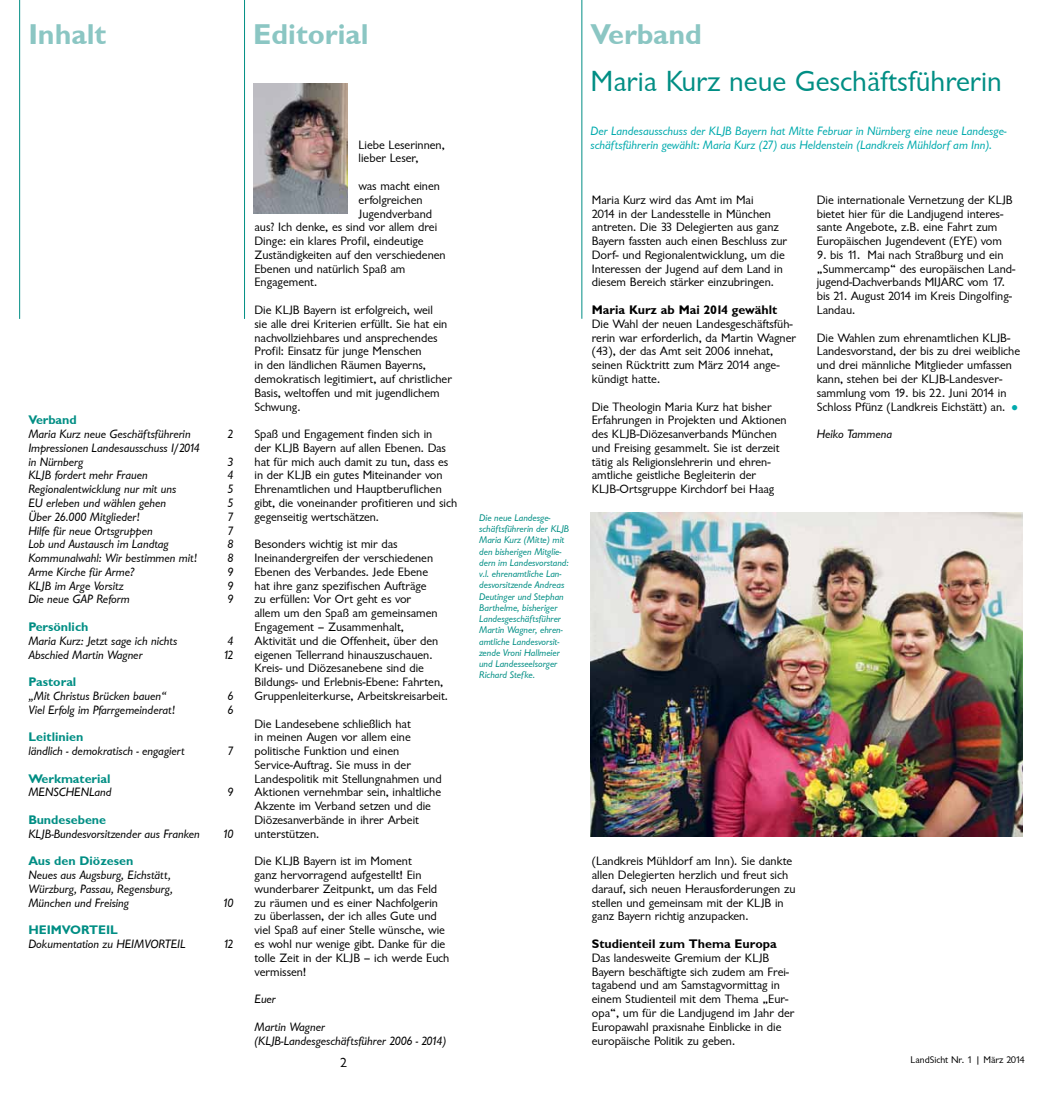
<style>
.page{position:relative;width:1051px;height:1099px;background:#fff}
.page>*{position:absolute;margin:0;border:0;box-sizing:border-box;transform-origin:0 0}
.t1{font:30px "Garrison Sans";color:#008e84}
.t2{font:28.75px "Garrison Sans BOLD";color:#8bc6c3}
.t3{font:13.75px "Garrison Sans";color:#000}
.t4{font:12.5px/13.8px "Garrison Sans";color:#000}
.t5{font:12.5px/13.8px "Garrison Sans ITALIC";color:#000}
.t6{font:12.5px/13.8px "Garrison Sans ITALIC";color:#00aaad}
.t7{font:12.5px "Garrison Sans BOLD";color:#008e84}
.t8{font:12.5px "Garrison Sans BOLD";color:#000}
.t9{font:10px/11.2px "Garrison Sans ITALIC";color:#008e84}
.t10{font:10px "Garrison Sans";color:#000}
.s1{font-size:18.75px;color:#00aaad}
</style>
<div class="page">
<img style="left:253px;top:83px;width:95px;height:130px">
<hr style="left:19px;top:0;width:1px;height:319px;background:#008e84">
<hr style="left:244px;top:0;width:1px;height:319px;background:#008e84">
<hr style="left:581px;top:0;width:1px;height:319px;background:#008e84">
<img style="left:590px;top:513px;width:432px;height:323px">
<h2 class="t2" style="left:28px;top:18px;width:79px">Inhalt</h2>
<h2 class="t2" style="left:253px;top:18px;width:117px">Editorial</h2>
<h2 class="t2" style="left:590px;top:18px;width:113px">Verband</h2>
<p class="t7" style="left:28px;top:413px;width:50px">Verband</p>
<p class="t5" style="left:28px;top:427px;width:164px">Maria Kurz neue Geschäftsführerin</p>
<p class="t5" style="left:227px;top:427px;width:8px">2</p>
<p class="t5" style="left:28px;top:441px;width:173px">Impressionen Landesausschuss I/2014 in Nürnberg</p>
<p class="t5" style="left:227px;top:455px;width:8px">3</p>
<p class="t5" style="left:28px;top:468px;width:121px">KLJB fordert mehr Frauen</p>
<p class="t5" style="left:227px;top:468px;width:8px">4</p>
<p class="t5" style="left:28px;top:482px;width:149px">Regionalentwicklung nur mit uns</p>
<p class="t5" style="left:227px;top:482px;width:8px">5</p>
<p class="t5" style="left:28px;top:496px;width:139px">EU erleben und wählen gehen</p>
<p class="t5" style="left:227px;top:496px;width:8px">5</p>
<p class="t5" style="left:28px;top:510px;width:113px">Über 26.000 Mitglieder!</p>
<p class="t5" style="left:227px;top:510px;width:8px">7</p>
<p class="t5" style="left:28px;top:523px;width:126px">Hilfe für neue Ortsgruppen</p>
<p class="t5" style="left:227px;top:523px;width:8px">7</p>
<p class="t5" style="left:28px;top:537px;width:142px">Lob und Austausch im Landtag</p>
<p class="t5" style="left:227px;top:537px;width:8px">8</p>
<p class="t5" style="left:28px;top:551px;width:170px">Kommunalwahl: Wir bestimmen mit!</p>
<p class="t5" style="left:227px;top:551px;width:8px">8</p>
<p class="t5" style="left:28px;top:565px;width:108px">Arme Kirche für Arme?</p>
<p class="t5" style="left:227px;top:565px;width:8px">9</p>
<p class="t5" style="left:28px;top:579px;width:97px">KLJB im Arge Vorsitz</p>
<p class="t5" style="left:227px;top:579px;width:8px">9</p>
<p class="t5" style="left:28px;top:592px;width:103px">Die neue GAP Reform</p>
<p class="t5" style="left:227px;top:592px;width:8px">9</p>
<p class="t7" style="left:28px;top:620px;width:62px">Persönlich</p>
<p class="t5" style="left:28px;top:634px;width:150px">Maria Kurz: Jetzt sage ich nichts</p>
<p class="t5" style="left:227px;top:634px;width:8px">4</p>
<p class="t5" style="left:28px;top:647px;width:116px">Abschied Martin Wagner</p>
<p class="t5" style="left:223px;top:647px;width:12px">12</p>
<p class="t7" style="left:28px;top:675px;width:49px">Pastoral</p>
<p class="t5" style="left:28px;top:689px;width:140px">„Mit Christus Brücken bauen“</p>
<p class="t5" style="left:227px;top:689px;width:8px">6</p>
<p class="t5" style="left:28px;top:703px;width:148px">Viel Erfolg im Pfarrgemeinderat!</p>
<p class="t5" style="left:227px;top:703px;width:8px">6</p>
<p class="t7" style="left:28px;top:730px;width:56px">Leitlinien</p>
<p class="t5" style="left:28px;top:744px;width:158px">ländlich - demokratisch - engagiert</p>
<p class="t5" style="left:227px;top:744px;width:8px">7</p>
<p class="t7" style="left:28px;top:771px;width:84px">Werkmaterial</p>
<p class="t5" style="left:28px;top:785px;width:85px">MENSCHENLand</p>
<p class="t5" style="left:227px;top:785px;width:8px">9</p>
<p class="t7" style="left:28px;top:812px;width:79px">Bundesebene</p>
<p class="t5" style="left:28px;top:826px;width:173px">KLJB-Bundesvorsitzender aus Franken</p>
<p class="t5" style="left:222px;top:826px;width:13px">10</p>
<p class="t7" style="left:28px;top:854px;width:106px">Aus den Diözesen</p>
<p class="t5" style="left:28px;top:868px;width:146px">Neues aus Augsburg, Eichstätt,<br>Würzburg, Passau, Regensburg,<br>München und Freising</p>
<p class="t5" style="left:222px;top:895px;width:13px">10</p>
<p class="t7" style="left:28px;top:923px;width:91px">HEIMVORTEIL</p>
<p class="t5" style="left:28px;top:937px;width:159px">Dokumentation zu HEIMVORTEIL</p>
<p class="t5" style="left:223px;top:937px;width:12px">12</p>
<p class="t4" style="left:358px;top:138px;width:88px">Liebe Leserinnen, lieber Leser,</p>
<p class="t4" style="left:358px;top:179px;width:83px">was macht einen</p>
<p class="t4" style="left:358px;top:193px;width:66px">erfolgreichen</p>
<p class="t4" style="left:358px;top:207px;width:75px">Jugendverband</p>
<p class="t4" style="left:254px;top:221px;width:184px">aus? Ich denke, es sind vor allem drei</p>
<p class="t4" style="left:254px;top:234px;width:171px">Dinge: ein klares Profil, eindeutige</p>
<p class="t4" style="left:254px;top:248px;width:193px">Zuständigkeiten auf den verschiedenen</p>
<p class="t4" style="left:254px;top:262px;width:152px">Ebenen und natürlich Spaß am</p>
<p class="t4" style="left:254px;top:276px;width:64px">Engagement.</p>
<p class="t4" style="left:254px;top:303px;width:199px">Die KLJB Bayern ist erfolgreich, weil<br>sie alle drei Kriterien erfüllt. Sie hat ein nachvollziehbares und ansprechendes Profil: Einsatz für junge Menschen<br>in den ländlichen Räumen Bayerns, demokratisch legitimiert, auf christlicher Basis, weltoffen und mit jugendlichem Schwung.</p>
<p class="t4" style="left:254px;top:427px;width:204px">Spaß und Engagement finden sich in<br>der KLJB Bayern auf allen Ebenen. Das hat für mich auch damit zu tun, dass es in der KLJB ein gutes Miteinander von Ehrenamtlichen und Hauptberuflichen gibt, die voneinander profitieren und sich gegenseitig wertschätzen.</p>
<p class="t4" style="left:254px;top:537px;width:195px">Besonders wichtig ist mir das Ineinandergreifen der verschiedenen Ebenen des Verbandes. Jede Ebene<br>hat ihre ganz spezifischen Aufträge<br>zu erfüllen: Vor Ort geht es vor<br>allem um den Spaß am gemeinsamen Engagement – Zusammenhalt, Aktivität und die Offenheit, über den eigenen Tellerrand hinauszuschauen.<br>Kreis- und Diözesanebene sind die Bildungs- und Erlebnis-Ebene: Fahrten, Gruppenleiterkurse, Arbeitskreisarbeit.</p>
<p class="t4" style="left:254px;top:716px;width:189px">Die Landesebene schließlich hat<br>in meinen Augen vor allem eine politische Funktion und einen<br>Service-Auftrag. Sie muss in der<br>Landespolitik mit Stellungnahmen und<br>Aktionen vernehmbar sein, inhaltliche<br>Akzente im Verband setzen und die<br>Diözesanverbände in ihrer Arbeit unterstützen.</p>
<p class="t4" style="left:254px;top:854px;width:196px">Die KLJB Bayern ist im Moment<br>ganz hervorragend aufgestellt! Ein wunderbarer Zeitpunkt, um das Feld zu räumen und es einer Nachfolgerin zu überlassen, der ich alles Gute und viel Spaß auf einer Stelle wünsche, wie es wohl nur wenige gibt. Danke für die tolle Zeit in der KLJB – ich werde Euch vermissen!</p>
<p class="t5" style="left:254px;top:992px;width:23px">Euer</p>
<p class="t5" style="left:254px;top:1019px;width:193px">Martin Wagner (KLJB-Landesgeschäftsführer 2006 - 2014)</p>
<p class="t9" style="left:479px;top:512px;width:91px">Die neue Landesge&shy;schäftsführerin der KLJB<br>Maria Kurz (Mitte) mit den bisherigen Mitglie&shy;dern im Landesvorstand: v.l. ehrenamtliche Lan&shy;desvorsitzende Andreas<br>Deutinger und Stephan<br>Barthelme, bisheriger<br>Landesgeschäftsführer<br>Martin Wagner, ehren&shy;amtliche Landesvorsit&shy;zende Vroni Hallmeier und Landesseelsorger<br>Richard Stefke.</p>
<h1 class="t1" style="left:590px;top:65px;width:413px">Maria Kurz neue Geschäftsführerin</h1>
<p class="t6" style="left:590px;top:124px;width:417px">Der Landesausschuss der KLJB Bayern hat Mitte Februar in Nürnberg eine neue Landesge&shy;schäftsführerin gewählt: Maria Kurz (27) aus Heldenstein (Landkreis Mühldorf am Inn).</p>
<p class="t4" style="left:591px;top:193px;width:197px">Maria Kurz wird das Amt im Mai<br>2014 in der Landesstelle in München antreten. Die 33 Delegierten aus ganz Bayern fassten auch einen Beschluss zur Dorf- und Regionalentwicklung, um die Interessen der Jugend auf dem Land in diesem Bereich stärker einzubringen.</p>
<p class="t8" style="left:591px;top:303px;width:187px">Maria Kurz ab Mai 2014 gewählt</p>
<p class="t4" style="left:591px;top:317px;width:206px">Die Wahl der neuen Landesgeschäftsfüh&shy;rerin war erforderlich, da Martin Wagner (43), der das Amt seit 2006 innehat, seinen Rücktritt zum März 2014 ange&shy;kündigt hatte.</p>
<p class="t4" style="left:591px;top:400px;width:196px">Die Theologin Maria Kurz hat bisher Erfahrungen in Projekten und Aktionen des KLJB-Diözesanverbands München und Freising gesammelt. Sie ist derzeit tätig als Religionslehrerin und ehren&shy;amtliche geistliche Begleiterin der KLJB-Ortsgruppe Kirchdorf bei Haag</p>
<p class="t4" style="left:816px;top:193px;width:197px">Die internationale Vernetzung der KLJB bietet hier für die Landjugend interes&shy;sante Angebote, z.B. eine Fahrt zum Europäischen Jugendevent (EYE) vom</p>
<p class="t4" style="left:816px;top:248px;width:200px">9. bis 11. Mai nach Straßburg und ein „Summercamp“ des europäischen Land&shy;jugend-Dachverbands MIJARC vom 17. bis 21. August 2014 im Kreis Dingolfing-<br>Landau.</p>
<p class="t4" style="left:816px;top:331px;width:206px">Die Wahlen zum ehrenamtlichen KLJB-Landesvorstand, der bis zu drei weibliche und drei männliche Mitglieder umfassen kann, stehen bei der KLJB-Landesver&shy;sammlung vom 19. bis 22. Juni 2014 in Schloss Pfünz (Landkreis Eichstätt) an. <span class="s1">•</span></p>
<p class="t5" style="left:816px;top:427px;width:77px">Heiko Tammena</p>
<p class="t4" style="left:591px;top:854px;width:205px">(Landkreis Mühldorf am Inn). Sie dankte allen Delegierten herzlich und freut sich darauf, sich neuen Herausforderungen zu stellen und gemeinsam mit der KLJB in ganz Bayern richtig anzupacken.</p>
<p class="t8" style="left:591px;top:936px;width:186px">Studienteil zum Thema Europa</p>
<p class="t4" style="left:591px;top:951px;width:204px">Das landesweite Gremium der KLJB Bayern beschäftigte sich zudem am Frei&shy;tagabend und am Samstagvormittag in einem Studienteil mit dem Thema „Eur&shy;opa“, um für die Landjugend im Jahr der Europawahl praxisnahe Einblicke in die europäische Politik zu geben.</p>
<p class="t3" style="left:340px;top:1055px;width:9px">2</p>
<p class="t10" style="left:910px;top:1054px;width:116px">LandSicht Nr. 1 | März 2014</p>
</div>
